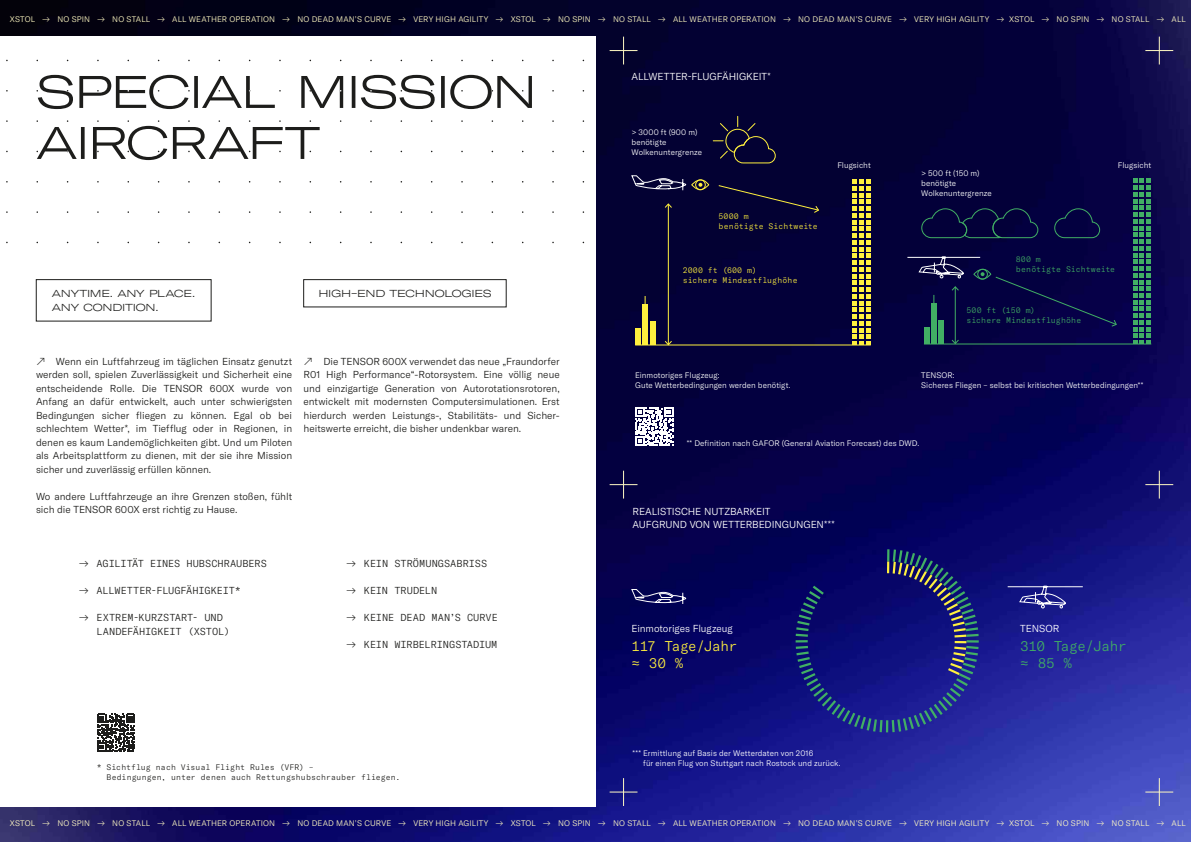
<style>
.page{position:relative;width:1191px;height:842px;background:#fff}
.page>*{position:absolute;margin:0;border:0;box-sizing:border-box;transform-origin:0 0}
.t1{font:300 14px/17px "GT America Mono";letter-spacing:-.03em;color:#fff03e}
.t2{font:300 14px/17px "GT America Mono";letter-spacing:-.03em;color:#41af64}
.t3{font:300 10px/13.5px "GT America";letter-spacing:-.005em;color:#1d1d1b;text-align:justify}
.t4{font:300 10px/13.5px "GT America Mono";letter-spacing:-.01em;color:#1d1d1b}
.t5{font:300 10px/12.5px "GT America";letter-spacing:-.005em;color:#fff}
.t6{font:300 expanded 10px/13.5px "GT America";letter-spacing:-.025em;color:#1d1d1b}
.t7{font:300 8px/10px "GT America";letter-spacing:.005em;color:#fff}
.t8{font:300 8px "GT America";letter-spacing:.02em;color:#fff9c3}
.t9{font:300 8px/10px "GT America Mono";letter-spacing:.005em;color:#1d1d1b}
.t10{font:300 8px/10px "GT America Mono";letter-spacing:.005em;color:#fff03e}
.t11{font:300 8px/10px "GT America Mono";letter-spacing:.005em;color:#41af64}
.s1{font-family:"GT America"}
</style>
<div class="page">
<img style="left:0;top:0;width:1191px;height:842px">
<div style="left:0;top:36px;width:595px;height:770px;background:#fff"></div>
<svg style="left:609px;top:471px;width:28px;height:28px"></svg>
<svg style="left:609px;top:778px;width:28px;height:28px"></svg>
<svg style="left:1145px;top:471px;width:28px;height:28px"></svg>
<svg style="left:1145px;top:778px;width:28px;height:28px"></svg>
<svg style="left:609px;top:37px;width:28px;height:27px"></svg>
<svg style="left:1145px;top:37px;width:28px;height:27px"></svg>
<svg style="left:37px;top:75px;width:495px;height:85px"></svg>
<svg style="left:793px;top:547px;width:188px;height:188px;background:#151b78"></svg>
<svg style="left:631px;top:589px;width:55px;height:15px"></svg>
<svg style="left:1007px;top:586px;width:76px;height:22px;background:#3a3b98"></svg>
<hr style="left:955px;top:287px;width:1px;height:56px;background:#41af64">
<svg style="left:951px;top:286px;width:8px;height:5px"></svg>
<svg style="left:951px;top:339px;width:8px;height:5px"></svg>
<svg style="left:1132px;top:179px;width:19px;height:165px;background:#296759"></svg>
<div style="left:977px;top:269px;width:10px;height:10px;border:1px solid #41af64;border-radius:50%"></div>
<div style="left:931px;top:303px;width:5px;height:41px;background:#41af64"></div>
<div style="left:938px;top:320px;width:6px;height:24px;background:#41af64"></div>
<div style="left:924px;top:327px;width:5px;height:17px;background:#41af64"></div>
<div style="left:995px;top:276px;width:121px;height:51px;background:#060043"></div>
<svg style="left:1054px;top:208px;width:46px;height:30px"></svg>
<hr style="left:924px;top:344px;width:227px;height:1px;background:#41af64">
<div style="left:973px;top:269px;width:18px;height:10px;border:1px solid #41af64;border-radius:50%"></div>
<hr style="left:668px;top:204px;width:1px;height:141px;background:#fff03e">
<svg style="left:664px;top:203px;width:8px;height:5px"></svg>
<svg style="left:664px;top:340px;width:8px;height:5px"></svg>
<div style="left:691px;top:180px;width:18px;height:10px;border:1px solid #fff03e;border-radius:50%"></div>
<div style="left:695px;top:180px;width:10px;height:10px;border:1px solid #fff03e;border-radius:50%"></div>
<svg style="left:698px;top:183px;width:4px;height:4px"></svg>
<svg style="left:718px;top:185px;width:101px;height:28px;background:#0c0a33"></svg>
<div style="left:649px;top:321px;width:6px;height:24px;background:#fff03e"></div>
<div style="left:642px;top:304px;width:6px;height:41px;background:#fff03e"></div>
<div style="left:635px;top:328px;width:6px;height:17px;background:#fff03e"></div>
<hr style="left:635px;top:345px;width:235px;height:1px;background:#fff03e">
<svg style="left:852px;top:179px;width:18px;height:166px;background:#958b3c"></svg>
<svg style="left:907px;top:256px;width:77px;height:22px;background:#2c2c5a"></svg>
<svg style="left:631px;top:175px;width:55px;height:16px"></svg>
<svg style="left:713px;top:116px;width:62px;height:47px;background:#141133"></svg>
<svg style="left:921px;top:208px;width:117px;height:30px;background:#080f3d"></svg>
<svg style="left:97px;top:714px;width:38px;height:38px"></svg>
<div style="left:36px;top:279px;width:175px;height:42px;border:1px solid #1d1d1b"></div>
<div style="left:303px;top:279px;width:203px;height:28px;border:1px solid #1d1d1b"></div>
<svg style="left:635px;top:407px;width:38px;height:38px"></svg>
<p class="t8" style="left:10px;top:14px;width:1177px">XSTOL → NO SPIN → NO STALL → ALL WEATHER OPERATION → NO DEAD MAN’S CURVE → VERY HIGH AGILITY → XSTOL → NO SPIN → NO STALL → ALL WEATHER OPERATION → NO DEAD MAN’S CURVE → VERY HIGH AGILITY → XSTOL → NO SPIN → NO STALL → ALL</p>
<p class="t5" style="left:631px;top:71px;width:141px">ALLWETTER-FLUGFÄHIGKEIT*</p>
<p class="t6" style="left:52px;top:287px;width:145px">ANYTIME. ANY PLACE.<br>ANY CONDITION.</p>
<p class="t6" style="left:318px;top:287px;width:175px">HIGH-END TECHNOLOGIES</p>
<p class="t3" style="left:36px;top:354px;width:258px">↗ Wenn ein Luftfahrzeug im täglichen Einsatz genutzt werden soll, spielen Zuverlässigkeit und Sicherheit eine entscheidende Rolle. Die TENSOR 600X wurde von Anfang an dafür entwickelt, auch unter schwierigsten Bedingungen sicher fliegen zu können. Egal ob bei schlechtem Wetter*, im Tiefflug oder in Regionen, in denen es kaum Landemöglichkeiten gibt. Und um Piloten als Arbeitsplattform zu dienen, mit der sie ihre Mission sicher und zuverlässig erfüllen können.</p>
<p class="t3" style="left:36px;top:489px;width:258px">Wo andere Luftfahrzeuge an ihre Grenzen stoßen, fühlt sich die TENSOR 600X erst richtig zu Hause.</p>
<p class="t3" style="left:303px;top:354px;width:258px">↗ Die TENSOR 600X verwendet das neue „Fraundorfer R01 High Performance“-Rotorsystem. Eine völlig neue und einzigartige Generation von Autorotationsrotoren, entwickelt mit modernsten Computersimulationen. Erst hierdurch werden Leistungs-, Stabilitäts- und Sicher&shy;heitswerte erreicht, die bisher undenkbar waren.</p>
<p class="t4" style="left:79px;top:557px;width:190px"><span class="s1">→</span> AGILITÄT EINES HUBSCHRAUBERS</p>
<p class="t4" style="left:79px;top:584px;width:164px"><span class="s1">→</span> ALLWETTER-FLUGFÄHIGKEIT*</p>
<p class="t4" style="left:97px;top:611px;width:135px;text-indent:-18px"><span class="s1">→</span> EXTREM-KURZSTART- UND<br>LANDEFÄHIGKEIT (XSTOL)</p>
<p class="t4" style="left:346px;top:557px;width:143px"><span class="s1">→</span> KEIN STRÖMUNGSABRISS</p>
<p class="t4" style="left:346px;top:584px;width:93px"><span class="s1">→</span> KEIN TRUDELN</p>
<p class="t4" style="left:346px;top:611px;width:153px"><span class="s1">→</span> KEINE DEAD MAN’S CURVE</p>
<p class="t4" style="left:346px;top:638px;width:153px"><span class="s1">→</span> KEIN WIRBELRINGSTADIUM</p>
<p class="t9" style="left:107px;top:762px;width:295px;text-indent:-10px">* Sichtflug nach Visual Flight Rules (VFR) –<br>Bedingungen, unter denen auch Rettungshubschrauber fliegen.</p>
<p class="t7" style="left:631px;top:127px;width:72px">&gt; 3000 ft (900 m) benötigte<br>Wolkenuntergrenze</p>
<p class="t10" style="left:718px;top:211px;width:101px">5000 m<br>benötigte Sichtweite</p>
<p class="t10" style="left:683px;top:265px;width:116px">2000 ft (600 m)<br>sichere Mindestflughöhe</p>
<p class="t7" style="left:837px;top:161px;width:35px">Flugsicht</p>
<p class="t7" style="left:635px;top:370px;width:157px">Einmotoriges Flugzeug:<br>Gute Wetterbedingungen werden benötigt.</p>
<p class="t7" style="left:921px;top:168px;width:72px">&gt; 500 ft (150 m) benötigte<br>Wolkenuntergrenze</p>
<p class="t7" style="left:1117px;top:161px;width:35px">Flugsicht</p>
<p class="t11" style="left:1016px;top:254px;width:101px">800 m<br>benötigte Sichtweite</p>
<p class="t11" style="left:966px;top:306px;width:116px">500 ft (150 m)<br>sichere Mindestflughöhe</p>
<p class="t7" style="left:921px;top:370px;width:224px">TENSOR:<br>Sicheres Fliegen – selbst bei kritischen Wetterbedingungen**</p>
<p class="t7" style="left:686px;top:438px;width:234px">** Definition nach GAFOR (General Aviation Forecast) des DWD.</p>
<p class="t5" style="left:632px;top:505px;width:203px">REALISTISCHE NUTZBARKEIT<br>AUFGRUND VON WETTERBEDINGUNGEN***</p>
<p class="t5" style="left:631px;top:623px;width:103px">Einmotoriges Flugzeug</p>
<h1 class="t1" style="left:631px;top:638px;width:108px">117 Tage/Jahr ≈ 30 %</h1>
<p class="t7" style="left:643px;top:748px;width:199px;text-indent:-11px">*** Ermittlung auf Basis der Wetterdaten von 2016<br>für einen Flug von Stuttgart nach Rostock und zurück.</p>
<p class="t5" style="left:1020px;top:623px;width:41px">TENSOR</p>
<h1 class="t2" style="left:1020px;top:638px;width:108px">310 Tage/Jahr ≈ 85 %</h1>
<p class="t8" style="left:10px;top:818px;width:1177px">XSTOL → NO SPIN → NO STALL → ALL WEATHER OPERATION → NO DEAD MAN’S CURVE → VERY HIGH AGILITY → XSTOL → NO SPIN → NO STALL → ALL WEATHER OPERATION → NO DEAD MAN’S CURVE → VERY HIGH AGILITY → XSTOL → NO SPIN → NO STALL → ALL</p>
</div>
